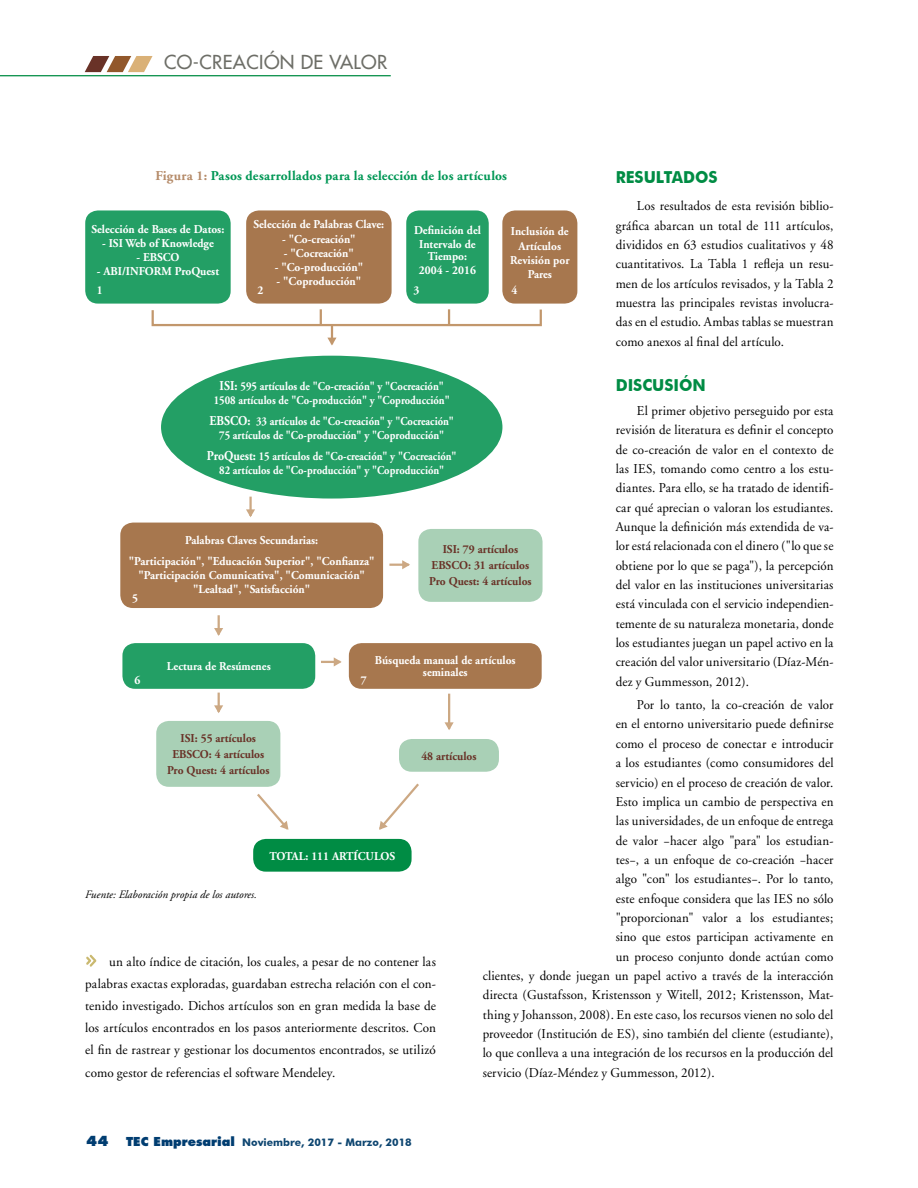
<style>
.page{position:relative;width:918px;height:1188px;background:#fff}
.page>*{position:absolute;margin:0;border:0;box-sizing:border-box;transform-origin:0 0}
.t1{font:18.75px "Futura";letter-spacing:.02em;color:#6d6e67}
.t2{font:700 16.5px "Futura BT";color:#008c44;scale:.95 1}
.t3{font:13.5px/19.4px "Adobe Garamond";letter-spacing:.01em;color:#000;text-align:justify;scale:.96 1}
.t4{font:13.5px/22.2px "Adobe Garamond";letter-spacing:.01em;color:#000;text-align:justify}
.t5{font:700 13.5px "Adobe Garamond";letter-spacing:.015em;color:#009755}
.t6{font:800 13.5px "Futura";color:#003d71}
.t7{font:700 12px/14.1px "Adobe Garamond";color:#fff;text-align:center;scale:.95 1}
.t8{font:700 12px/14.1px "Adobe Garamond";color:#fff;text-align:center;scale:.88 1}
.t9{font:700 12px/16.2px "Adobe Garamond";color:#693227;text-align:center;scale:.95 1}
.t10{font:italic 11.25px "Adobe Garamond";color:#000}
.t11{font:700 10.5px "Futura BT";color:#0d4570}
.s1{color:#b58b69}
.s2{font-size:13.5px}
.s3{font-family:"Futura";font-weight:800;font-size:12px;color:#003d71}
</style>
<div class="page">
<svg style="left:86px;top:955px;width:10px;height:12px"></svg>
<hr style="left:0;top:75px;width:391px;height:1px;background:#008c44">
<svg style="left:85px;top:56px;width:68px;height:16px"></svg>
<div style="left:85px;top:210px;width:146px;height:94px;background:#239f65;border-radius:13px"></div>
<div style="left:406px;top:210px;width:83px;height:94px;background:#239f65;border-radius:13px"></div>
<div style="left:246px;top:210px;width:146px;height:94px;background:#a7774e;border-radius:13px"></div>
<div style="left:120px;top:523px;width:263px;height:85px;background:#a7774e;border-radius:13px"></div>
<div style="left:122px;top:643px;width:193px;height:46px;background:#239f65;border-radius:13px"></div>
<div style="left:349px;top:643px;width:193px;height:46px;background:#a7774e;border-radius:13px"></div>
<div style="left:418px;top:529px;width:125px;height:73px;background:#a9d0b6;border-radius:13px"></div>
<div style="left:156px;top:721px;width:124px;height:66px;background:#a9d0b6;border-radius:13px"></div>
<div style="left:399px;top:739px;width:100px;height:33px;background:#a9d0b6;border-radius:13px"></div>
<div style="left:253px;top:839px;width:159px;height:33px;background:#008c44;border-radius:13px"></div>
<div style="left:502px;top:210px;width:75px;height:94px;background:#a7774e;border-radius:13px"></div>
<hr style="left:249px;top:497px;width:3px;height:19px;background:#cca883">
<hr style="left:218px;top:615px;width:2px;height:20px;background:#cca883">
<hr style="left:448px;top:694px;width:2px;height:35px;background:#cca883">
<hr style="left:389px;top:564px;width:20px;height:2px;background:#cca883">
<svg style="left:151px;top:309px;width:391px;height:37px"></svg>
<svg style="left:246px;top:509px;width:9px;height:8px"></svg>
<svg style="left:214px;top:628px;width:9px;height:8px"></svg>
<svg style="left:214px;top:693px;width:9px;height:20px"></svg>
<svg style="left:445px;top:722px;width:9px;height:8px"></svg>
<svg style="left:379px;top:783px;width:40px;height:47px"></svg>
<svg style="left:257px;top:794px;width:32px;height:36px"></svg>
<svg style="left:321px;top:657px;width:21px;height:10px"></svg>
<svg style="left:402px;top:560px;width:8px;height:9px"></svg>
<div style="left:161px;top:356px;width:341px;height:143px;background:#239f65;border-radius:50%"></div>
<h1 class="t1" style="left:164px;top:51px;width:225px">CO-CREACIÓN DE VALOR</h1>
<p class="t5" style="left:155px;top:168px;width:353px"><span class="s1">Figura 1:</span> Pasos desarrollados para la selección de los artículos</p>
<p class="t2" style="left:616px;top:167px;width:109px">RESULTADOS</p>
<p class="t3" style="left:616px;top:197px;width:228px;text-indent:21px">Los resultados de esta revisión biblio&shy;gráfica abarcan un total de 111 artículos, divididos en 63 estudios cualitativos y 48 cuantitativos. La Tabla 1 refleja un resu&shy;men de los artículos revisados, y la Tabla 2 muestra las principales revistas involucra&shy;das en el estudio. Ambas tablas se muestran como anexos al final del artículo.</p>
<p class="t2" style="left:616px;top:375px;width:97px">DISCUSIÓN</p>
<p class="t3" style="left:616px;top:401px;width:228px;text-indent:21px">El primer objetivo perseguido por esta revisión de literatura es definir el concepto de co-creación de valor en el contexto de las IES, tomando como centro a los estu&shy;diantes. Para ello, se ha tratado de identifi&shy;car qué aprecian o valoran los estudiantes.<br>Aunque la definición más extendida de va&shy;lor está relacionada con el dinero ("lo que se obtiene por lo que se paga"), la percepción del valor en las instituciones universitarias está vinculada con el servicio independien&shy;temente de su naturaleza monetaria, donde los estudiantes juegan un papel activo en la creación del valor universitario (Díaz-Mén&shy;dez y Gummesson, 2012).</p>
<p class="t3" style="left:637px;top:696px;width:206px">Por lo tanto, la co-creación de valor</p>
<p class="t3" style="left:616px;top:715px;width:228px">en el entorno universitario puede definirse</p>
<p class="t3" style="left:616px;top:734px;width:228px">como el proceso de conectar e introducir</p>
<p class="t3" style="left:616px;top:754px;width:228px">a los estudiantes (como consumidores del</p>
<p class="t3" style="left:616px;top:773px;width:228px">servicio) en el proceso de creación de valor.</p>
<p class="t3" style="left:616px;top:792px;width:228px">Esto implica un cambio de perspectiva en</p>
<p class="t3" style="left:616px;top:812px;width:228px">las universidades, de un enfoque de entrega</p>
<p class="t3" style="left:616px;top:831px;width:228px">de valor −hacer algo "para" los estudian-</p>
<p class="t3" style="left:616px;top:850px;width:228px">tes−, a un enfoque de co-creación −hacer</p>
<p class="t3" style="left:616px;top:870px;width:228px">algo "con" los estudiantes−. Por lo tanto,</p>
<p class="t3" style="left:616px;top:889px;width:228px">este enfoque considera que las IES no sólo</p>
<p class="t3" style="left:616px;top:908px;width:228px">"proporcionan" valor a los estudiantes;</p>
<p class="t3" style="left:616px;top:928px;width:228px">sino que estos participan activamente en</p>
<p class="t3" style="left:616px;top:947px;width:228px">un proceso conjunto donde actúan como</p>
<p class="t3" style="left:483px;top:966px;width:367px">clientes, y donde juegan un papel activo a través de la interacción</p>
<p class="t3" style="left:483px;top:986px;width:367px">directa (Gustafsson, Kristensson y Witell, 2012; Kristensson, Mat-</p>
<p class="t3" style="left:483px;top:1005px;width:367px">thing y Johansson, 2008). En este caso, los recursos vienen no solo del</p>
<p class="t3" style="left:483px;top:1024px;width:367px">proveedor (Institución de ES), sino también del cliente (estudiante),</p>
<p class="t3" style="left:483px;top:1044px;width:367px">lo que conlleva a una integración de los recursos en la producción del</p>
<p class="t3" style="left:483px;top:1063px;width:243px">servicio (Díaz-Méndez y Gummesson, 2012).</p>
<p class="t7" style="left:253px;top:218px;width:139px">Selección de Palabras Clave:</p>
<p class="t7" style="left:282px;top:232px;width:79px">- "Co-creación"</p>
<p class="t7" style="left:284px;top:246px;width:75px">- "Cocreación"</p>
<p class="t7" style="left:275px;top:260px;width:95px">- "Co-producción"</p>
<p class="t7" style="left:277px;top:274px;width:91px">- "Coproducción"</p>
<p class="t7" style="left:92px;top:222px;width:141px">Selección de Bases de Datos:</p>
<p class="t7" style="left:102px;top:236px;width:119px">- ISI Web of Knowledge</p>
<p class="t7" style="left:136px;top:250px;width:47px">- EBSCO</p>
<p class="t7" style="left:97px;top:265px;width:130px">- ABI/INFORM ProQuest</p>
<p class="t7" style="left:414px;top:223px;width:72px">Definición del<br>Intervalo de</p>
<p class="t7" style="left:419px;top:249px;width:62px">Tiempo:<br>2004 - 2016</p>
<p class="t7" style="left:510px;top:225px;width:64px">Inclusión de<br>Artículos<br>Revisión por<br>Pares</p>
<p class="t7" style="left:97px;top:283px;width:8px">1</p>
<p class="t7" style="left:258px;top:283px;width:8px">2</p>
<p class="t7" style="left:414px;top:283px;width:8px">3</p>
<p class="t7" style="left:512px;top:283px;width:8px">4</p>
<p class="t8" style="left:214px;top:380px;width:270px"><span class="s2">ISI:</span> 595 artículos de "Co-creación" y "Cocreación"<br>1508 artículos de "Co-producción" y "Coproducción"</p>
<p class="t8" style="left:210px;top:414px;width:279px"><span class="s2">EBSCO:</span> 33 artículos de "Co-creación" y "Cocreación"<br>75 artículos de "Co-producción" y "Coproducción"</p>
<p class="t8" style="left:207px;top:449px;width:285px"><span class="s2">ProQuest:</span> 15 artículos de "Co-creación" y "Cocreación"<br>82 artículos de "Co-producción" y "Coproducción"</p>
<p class="t7" style="left:129px;top:531px;width:260px;line-height:20.5px">Palabras Claves Secundarias:<br>"Participación", "Educación Superior", "Confianza"</p>
<p class="t7" style="left:138px;top:568px;width:240px">"Participación Comunicativa", "Comunicación" "Lealtad", "Satisfacción"</p>
<p class="t9" style="left:429px;top:541px;width:109px">ISI: 79 artículos<br>EBSCO: 31 artículos<br>Pro Quest: 4 artículos</p>
<p class="t7" style="left:132px;top:591px;width:8px">5</p>
<p class="t7" style="left:167px;top:660px;width:111px">Lectura de Resúmenes</p>
<p class="t7" style="left:375px;top:655px;width:150px;line-height:12px">Búsqueda manual de artículos seminales</p>
<p class="t7" style="left:134px;top:673px;width:8px">6</p>
<p class="t7" style="left:361px;top:673px;width:8px">7</p>
<p class="t9" style="left:167px;top:730px;width:109px">ISI: 55 artículos<br>EBSCO: 4 artículos<br>Pro Quest: 4 artículos</p>
<p class="t9" style="left:421px;top:748px;width:60px">48 artículos</p>
<p class="t7" style="left:270px;top:849px;width:134px">TOTAL: 111 ARTÍCULOS</p>
<p class="t10" style="left:85px;top:888px;width:173px">Fuente: Elaboración propia de los autores.</p>
<p class="t4" style="left:85px;top:951px;width:352px;text-indent:24px">un alto índice de citación, los cuales, a pesar de no contener las palabras exactas exploradas, guardaban estrecha relación con el con&shy;tenido investigado. Dichos artículos son en gran medida la base de los artículos encontrados en los pasos anteriormente descritos. Con el fin de rastrear y gestionar los documentos encontrados, se utilizó como gestor de referencias el software Mendeley.</p>
<p class="t6" style="left:86px;top:1132px;width:24px">44</p>
<p class="t11" style="left:126px;top:1136px;width:287px"><span class="s3">TEC Empresarial</span> Noviembre, 2017 - Marzo, 2018</p>
</div>
